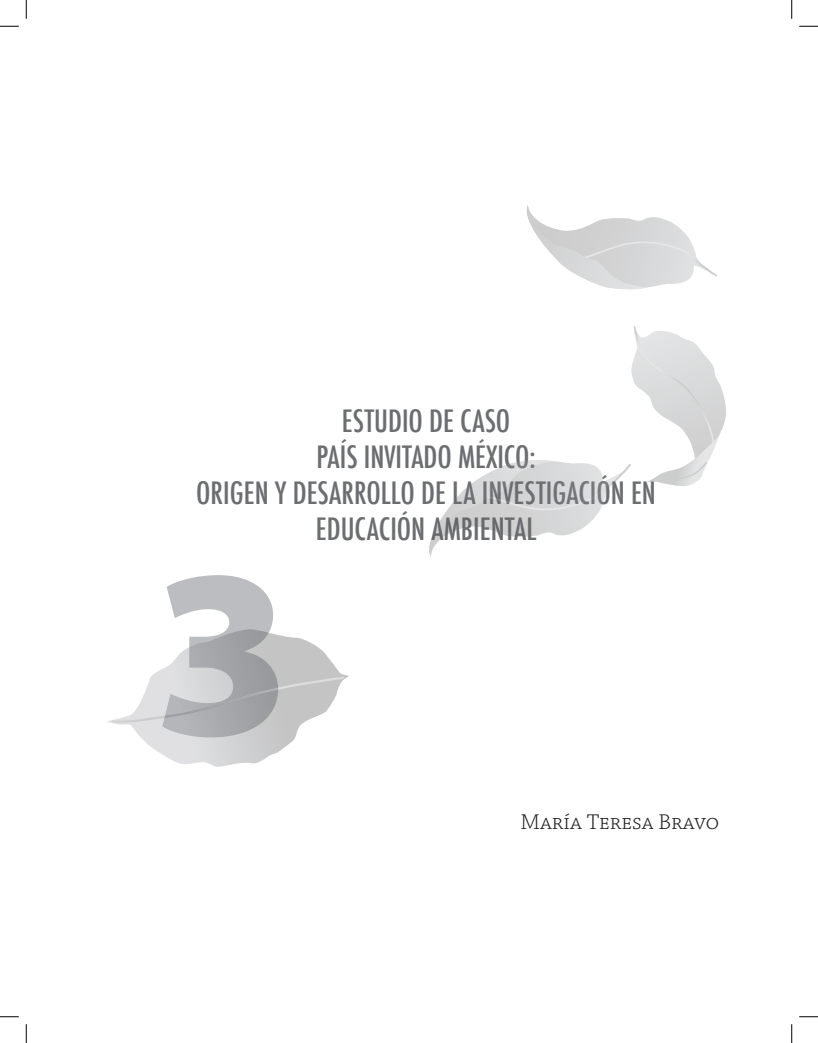
<style>
.page{position:relative;width:818px;height:1043px;background:#fff}
.page>*{position:absolute;margin:0;border:0;box-sizing:border-box;transform-origin:0 0}
.t1{font:900 241.5px "Myriad Pro";color:#bcbdc0}
.t2{font:500 condensed 30px/36px "Futura";color:#6c6d70;text-align:center}
.t3{font:300 22.5px "Chaparral Pro";color:#231f20}
</style>
<div class="page">
<svg style="left:107px;top:629px;width:242px;height:138px"></svg>
<svg style="left:526px;top:205px;width:191px;height:85px"></svg>
<svg style="left:429px;top:326px;width:297px;height:231px"></svg>
<svg style="left:0;top:25px;width:19px;height:2px"></svg>
<svg style="left:799px;top:25px;width:19px;height:2px"></svg>
<svg style="left:0;top:1016px;width:19px;height:1px"></svg>
<svg style="left:799px;top:1016px;width:19px;height:1px"></svg>
<svg style="left:25px;top:0;width:2px;height:19px"></svg>
<svg style="left:25px;top:1024px;width:2px;height:18px"></svg>
<svg style="left:791px;top:0;width:1px;height:19px"></svg>
<svg style="left:791px;top:1024px;width:1px;height:18px"></svg>
<p class="t2" style="left:196px;top:403px;width:461px">ESTUDIO DE CASO<br>PAÍS INVITADO MÉXICO:<br>ORIGEN Y DESARROLLO DE LA INVESTIGACIÓN EN<br>EDUCACIÓN AMBIENTAL</p>
<h1 class="t1" style="left:153px;top:492px;width:139px">3</h1>
<p class="t3" style="left:520px;top:809px;width:200px">María Teresa Bravo</p>
</div>
